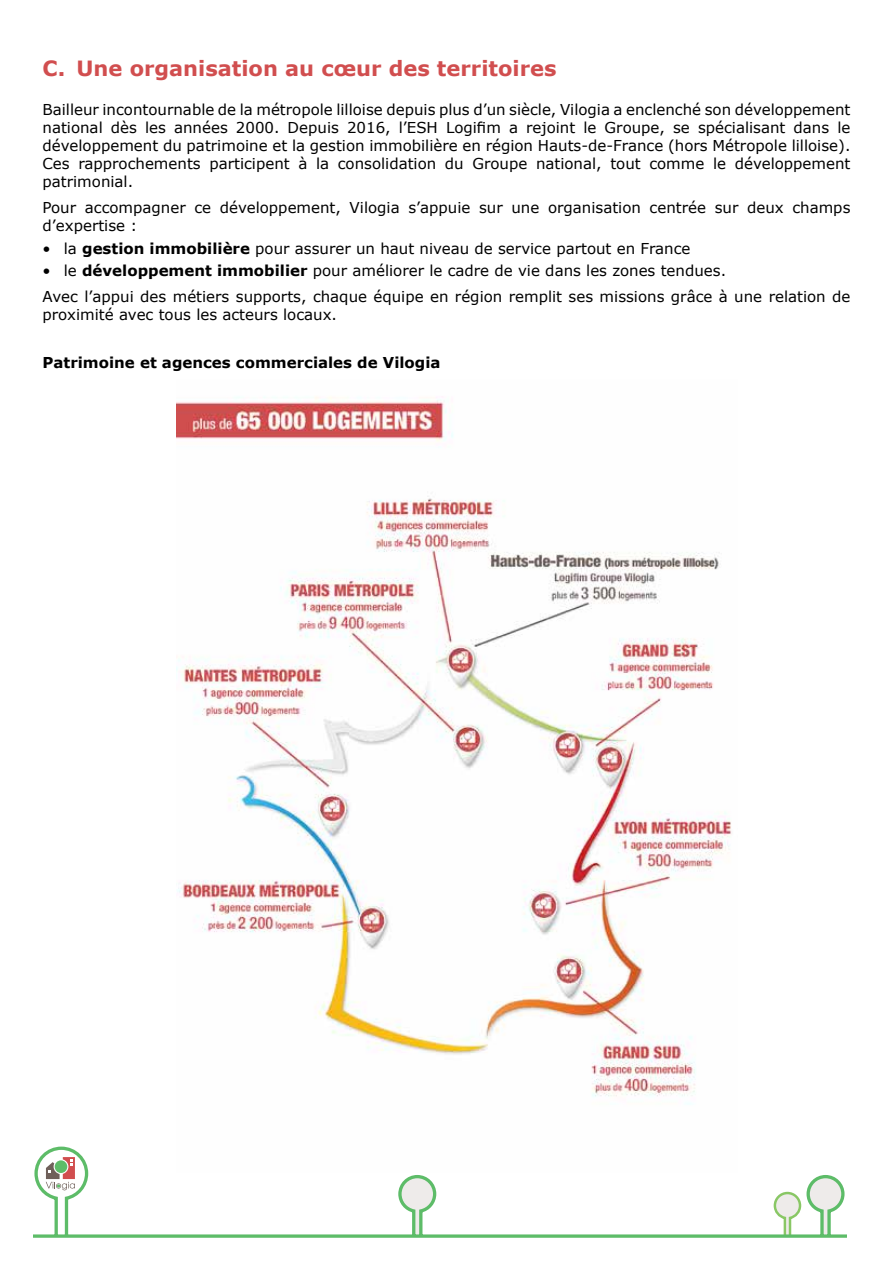
<style>
.page{position:relative;width:893px;height:1263px;background:#fff}
.page>*{position:absolute;margin:0;border:0;box-sizing:border-box;transform-origin:0 0}
.t1{font:700 21px "Verdana";color:#d14e4f}
.t2{font:15px/18px "Verdana";color:#000}
.t3{font:700 15px "Verdana";color:#000}
.s1{font-weight:700}
</style>
<div class="page">
<svg style="left:33px;top:1146px;width:813px;height:92px"></svg>
<svg style="left:46px;top:1157px;width:29px;height:33px"></svg>
<div style="left:55px;top:1160px;width:12px;height:13px;background:#5dbc68;border-radius:50%"></div>
<img style="left:177px;top:396px;width:560px;height:777px">
<h1 class="t1" style="left:43px;top:53px;width:516px">C. Une organisation au cœur des territoires</h1>
<p class="t2" style="left:43px;top:100px;width:809px;text-align:justify">Bailleur incontournable de la métropole lilloise depuis plus d’un siècle, Vilogia a enclenché son développement national dès les années 2000. Depuis 2016, l’ESH Logifim a rejoint le Groupe, se spécialisant dans le développement du patrimoine et la gestion immobilière en région Hauts-de-France (hors Métropole lilloise).<br>Ces rapprochements participent à la consolidation du Groupe national, tout comme le développement patrimonial.</p>
<p class="t2" style="left:43px;top:199px;width:809px">Pour accompagner ce développement, Vilogia s’appuie sur une organisation centrée sur deux champs d’expertise :</p>
<p class="t2" style="left:43px;top:239px;width:649px">• la <span class="s1">gestion immobilière</span> pour assurer un haut niveau de service partout en France</p>
<p class="t2" style="left:43px;top:257px;width:809px;line-height:26.5px">• le <span class="s1">développement immobilier</span> pour améliorer le cadre de vie dans les zones tendues.<br>Avec l’appui des métiers supports, chaque équipe en région remplit ses missions grâce à une relation de</p>
<p class="t2" style="left:43px;top:306px;width:296px">proximité avec tous les acteurs locaux.</p>
<p class="t3" style="left:43px;top:352px;width:399px">Patrimoine et agences commerciales de Vilogia</p>
</div>
